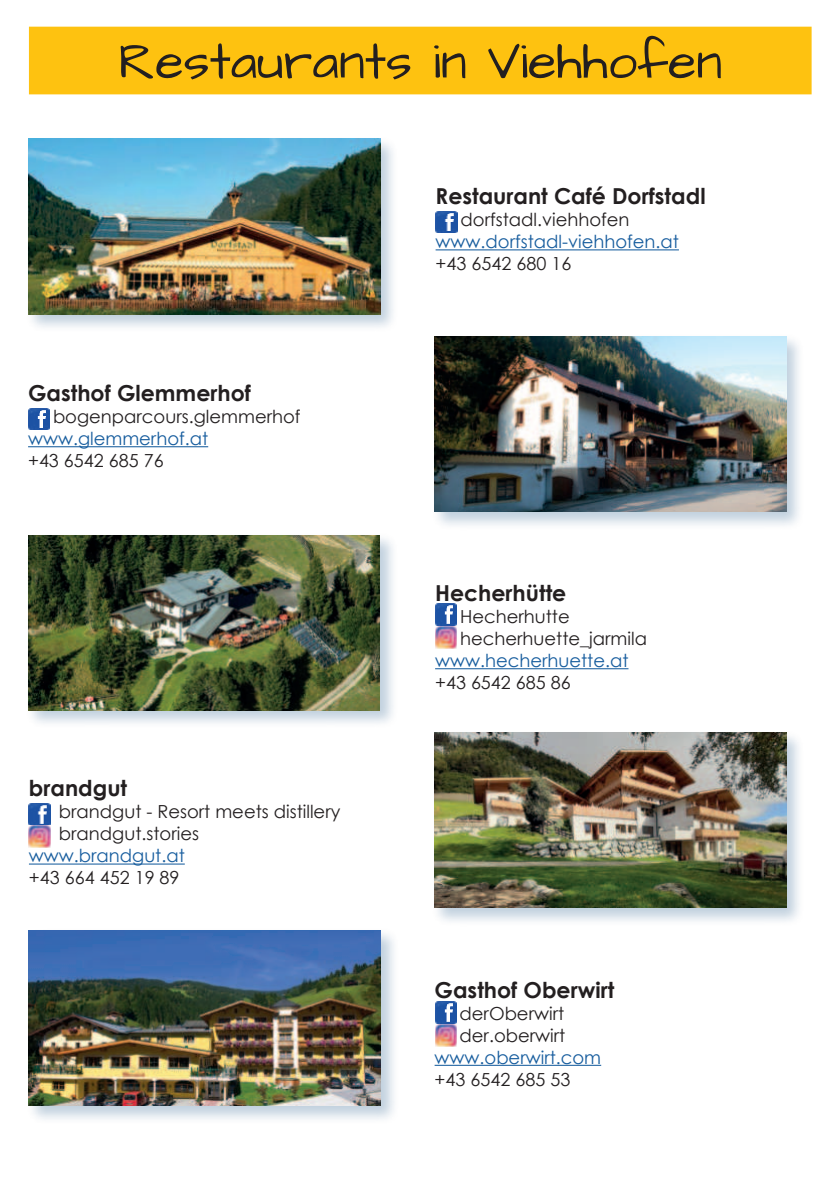
<style>
.page{position:relative;width:840px;height:1191px;background:#fff}
.page>*{position:absolute;margin:0;border:0;box-sizing:border-box;transform-origin:0 0}
.t1{font:52px "Architects Daughter";color:#231f20}
.t2{font:700 22px "Century Gothic";color:#231f20}
.t3{font:18px/22px "Century Gothic";color:#231f20}
.t4{font:18px "Century Gothic";color:#175d9e}
</style>
<div class="page">
<div style="left:29px;top:27px;width:782px;height:67px;background:#fec210"></div>
<div style="left:25px;top:532px;width:373px;height:197px;background:#004279;opacity:.25"></div>
<img style="left:28px;top:535px;width:352px;height:175px">
<div style="left:431px;top:729px;width:373px;height:198px;background:#004279;opacity:.25"></div>
<img style="left:434px;top:732px;width:351px;height:176px">
<div style="left:26px;top:927px;width:373px;height:197px;background:#004279;opacity:.25"></div>
<img style="left:29px;top:930px;width:351px;height:175px">
<div style="left:431px;top:333px;width:373px;height:198px;background:#004279;opacity:.25"></div>
<img style="left:434px;top:336px;width:352px;height:175px">
<hr style="left:435px;top:249px;width:243px;height:1px;background:#175d9e">
<img style="left:435px;top:211px;width:22px;height:22px">
<hr style="left:28px;top:446px;width:180px;height:1px;background:#175d9e">
<img style="left:28px;top:408px;width:22px;height:21px">
<hr style="left:435px;top:668px;width:193px;height:1px;background:#175d9e">
<hr style="left:29px;top:863px;width:156px;height:1px;background:#175d9e">
<img style="left:435px;top:604px;width:21px;height:21px">
<img style="left:29px;top:803px;width:21px;height:44px">
<hr style="left:434px;top:1064px;width:167px;height:1px;background:#175d9e">
<img style="left:435px;top:1001px;width:21px;height:45px">
<div style="left:25px;top:136px;width:373px;height:197px;background:#004279;opacity:.25"></div>
<img style="left:28px;top:139px;width:352px;height:175px">
<img style="left:435px;top:627px;width:21px;height:21px">
<h1 class="t1" style="left:118px;top:36px;width:605px">Restaurants in Viehhofen</h1>
<p class="t2" style="left:28px;top:383px;width:224px">Gasthof Glemmerhof</p>
<p class="t3" style="left:53px;top:407px;width:249px">bogenparcours.glemmerhof</p>
<p class="t4" style="left:28px;top:431px;width:181px">www.glemmerhof.at</p>
<p class="t3" style="left:28px;top:451px;width:137px">+43 6542 685 76</p>
<p class="t2" style="left:29px;top:778px;width:100px">brandgut</p>
<p class="t3" style="left:59px;top:802px;width:283px">brandgut - Resort meets distillery brandgut.stories</p>
<p class="t4" style="left:29px;top:848px;width:157px">www.brandgut.at</p>
<p class="t3" style="left:29px;top:868px;width:152px">+43 664 452 19 89</p>
<p class="t2" style="left:435px;top:186px;width:271px">Restaurant Café Dorfstadl</p>
<p class="t3" style="left:460px;top:210px;width:170px">dorfstadl.viehhofen</p>
<p class="t4" style="left:435px;top:234px;width:245px">www.dorfstadl-viehhofen.at</p>
<p class="t3" style="left:435px;top:254px;width:137px">+43 6542 680 16</p>
<p class="t2" style="left:435px;top:583px;width:133px">Hecherhütte</p>
<p class="t3" style="left:460px;top:607px;width:188px">Hecherhutte hecherhuette_jarmila</p>
<p class="t4" style="left:435px;top:653px;width:195px">www.hecherhuette.at</p>
<p class="t3" style="left:435px;top:673px;width:137px">+43 6542 685 86</p>
<p class="t2" style="left:434px;top:979px;width:181px">Gasthof Oberwirt</p>
<p class="t3" style="left:459px;top:1003px;width:107px">derOberwirt der.oberwirt</p>
<p class="t4" style="left:434px;top:1049px;width:168px">www.oberwirt.com</p>
<p class="t3" style="left:434px;top:1069px;width:137px">+43 6542 685 53</p>
</div>
